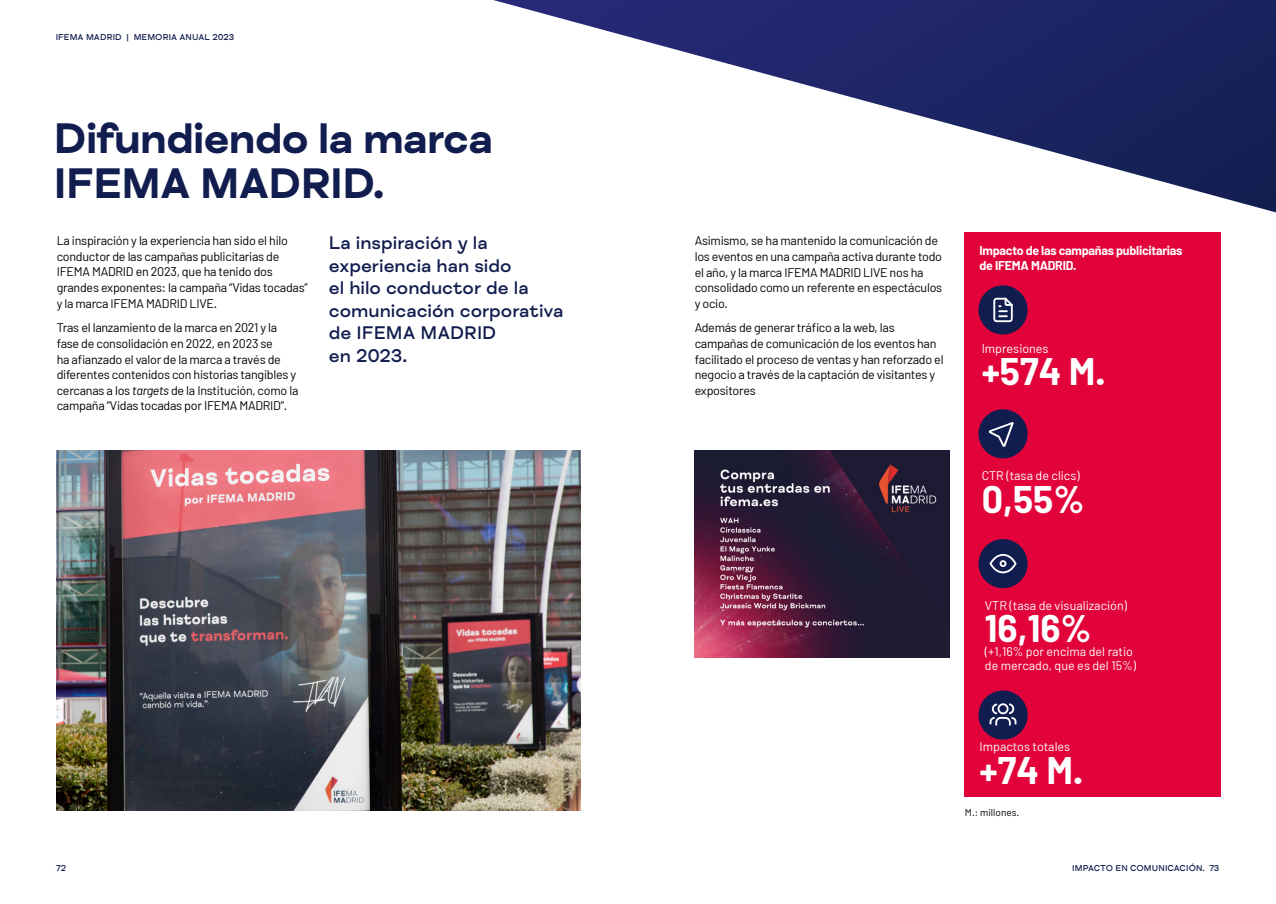
<style>
.page{position:relative;width:1276px;height:904px;background:#fff}
.page>*{position:absolute;margin:0;border:0;box-sizing:border-box;transform-origin:0 0}
.H2_titulo{font:700 43.75px/45px "FS Meridian";letter-spacing:-.03em;color:#111d4e}
.TEXTO_BASE_ESPACIO{font:700 37.5px "Barlow";color:#fff}
.DESCATADO{font:500 18.75px/22.5px "FS Meridian";color:#111d4e}
.TEXTO_BASE_ESPACIO-2{font:12.5px/15.6px "Barlow";letter-spacing:-.02em;color:#000}
.TEXTO_BASE_ESPACIO-3{font:12.5px/13.8px "Barlow";color:#fff}
.TEXTO_BASE_ESPACIO-4{font:700 12.5px/15.6px "Barlow";letter-spacing:-.02em;color:#fff}
.TEXTO_BASE_ESPACIO-5{font:10px "Barlow";color:#000}
.t1{font:500 8.75px "FS Meridian";letter-spacing:.01em;color:#111d4e}
.s1{font-style:italic}
</style>
<div class="page">
<div style="left:964px;top:232px;width:257px;height:564px;background:#e2033a"></div>
<div style="left:978px;top:285px;width:49px;height:49px;background:#111d4e;border-radius:50%"></div>
<svg style="left:993px;top:298px;width:19px;height:24px"></svg>
<div style="left:978px;top:539px;width:49px;height:49px;background:#111d4e;border-radius:50%"></div>
<svg style="left:989px;top:554px;width:27px;height:19px"></svg>
<div style="left:978px;top:409px;width:49px;height:49px;background:#111d4e;border-radius:50%"></div>
<svg style="left:989px;top:422px;width:24px;height:25px"></svg>
<div style="left:978px;top:690px;width:49px;height:49px;background:#111d4e;border-radius:50%"></div>
<svg style="left:989px;top:703px;width:27px;height:22px"></svg>
<svg style="left:493px;top:0;width:783px;height:212px"></svg>
<img style="left:57px;top:451px;width:524px;height:359px">
<img style="left:694px;top:450px;width:255px;height:207px">
<p class="t1" style="left:56px;top:32px;width:180px">IFEMA MADRID | MEMORIA ANUAL 2023</p>
<h1 class="H2_titulo" style="left:54px;top:117px;width:441px">Difundiendo la marca<br>IFEMA MADRID.</h1>
<p class="TEXTO_BASE_ESPACIO-2" style="left:57px;top:232px;width:253px">La inspiración y la experiencia han sido el hilo conductor de las campañas publicitarias de IFEMA MADRID en 2023, que ha tenido dos grandes exponentes: la campaña “Vidas tocadas” y la marca IFEMA MADRID LIVE.</p>
<p class="TEXTO_BASE_ESPACIO-2" style="left:57px;top:319px;width:243px">Tras el lanzamiento de la marca en 2021 y la fase de consolidación en 2022, en 2023 se<br>ha afianzado el valor de la marca a través de diferentes contenidos con historias tangibles y cercanas a los <span class="s1">targets</span> de la Institución, como la campaña “Vidas tocadas por IFEMA MADRID”.</p>
<p class="DESCATADO" style="left:329px;top:232px;width:236px">La inspiración y la experiencia han sido<br>el hilo conductor de la comunicación corporativa de IFEMA MADRID<br>en 2023.</p>
<p class="TEXTO_BASE_ESPACIO-4" style="left:979px;top:242px;width:204px">Impacto de las campañas publicitarias de IFEMA MADRID.</p>
<p class="TEXTO_BASE_ESPACIO-2" style="left:694px;top:233px;width:249px">Asimismo, se ha mantenido la comunicación de los eventos en una campaña activa durante todo el año, y la marca IFEMA MADRID LIVE nos ha consolidado como un referente en espectáculos y ocio.</p>
<p class="TEXTO_BASE_ESPACIO-2" style="left:694px;top:320px;width:250px">Además de generar tráfico a la web, las campañas de comunicación de los eventos han facilitado el proceso de ventas y han reforzado el negocio a través de la captación de visitantes y expositores</p>
<p class="TEXTO_BASE_ESPACIO-3" style="left:981px;top:341px;width:68px">Impresiones</p>
<p class="TEXTO_BASE_ESPACIO" style="left:981px;top:348px;width:125px">+574 M.</p>
<p class="TEXTO_BASE_ESPACIO-3" style="left:981px;top:468px;width:100px">CTR (tasa de clics)</p>
<p class="TEXTO_BASE_ESPACIO" style="left:981px;top:475px;width:104px">0,55%</p>
<p class="TEXTO_BASE_ESPACIO-3" style="left:985px;top:598px;width:144px">VTR (tasa de visualización)</p>
<p class="TEXTO_BASE_ESPACIO" style="left:985px;top:605px;width:108px">16,16%</p>
<p class="TEXTO_BASE_ESPACIO-3" style="left:985px;top:644px;width:152px">(+1,16% por encima del ratio de mercado, que es del 15%)</p>
<p class="t1" style="left:56px;top:863px;width:11px">72</p>
<p class="TEXTO_BASE_ESPACIO-3" style="left:979px;top:739px;width:92px">Impactos totales</p>
<p class="TEXTO_BASE_ESPACIO" style="left:979px;top:747px;width:105px">+74 M.</p>
<p class="TEXTO_BASE_ESPACIO-5" style="left:965px;top:806px;width:56px">M.: millones.</p>
<p class="t1" style="left:1072px;top:863px;width:10px">Impa</p>
<p class="t1" style="left:1094px;top:863px;width:127px">cto en com unicación. 73</p>
</div>
